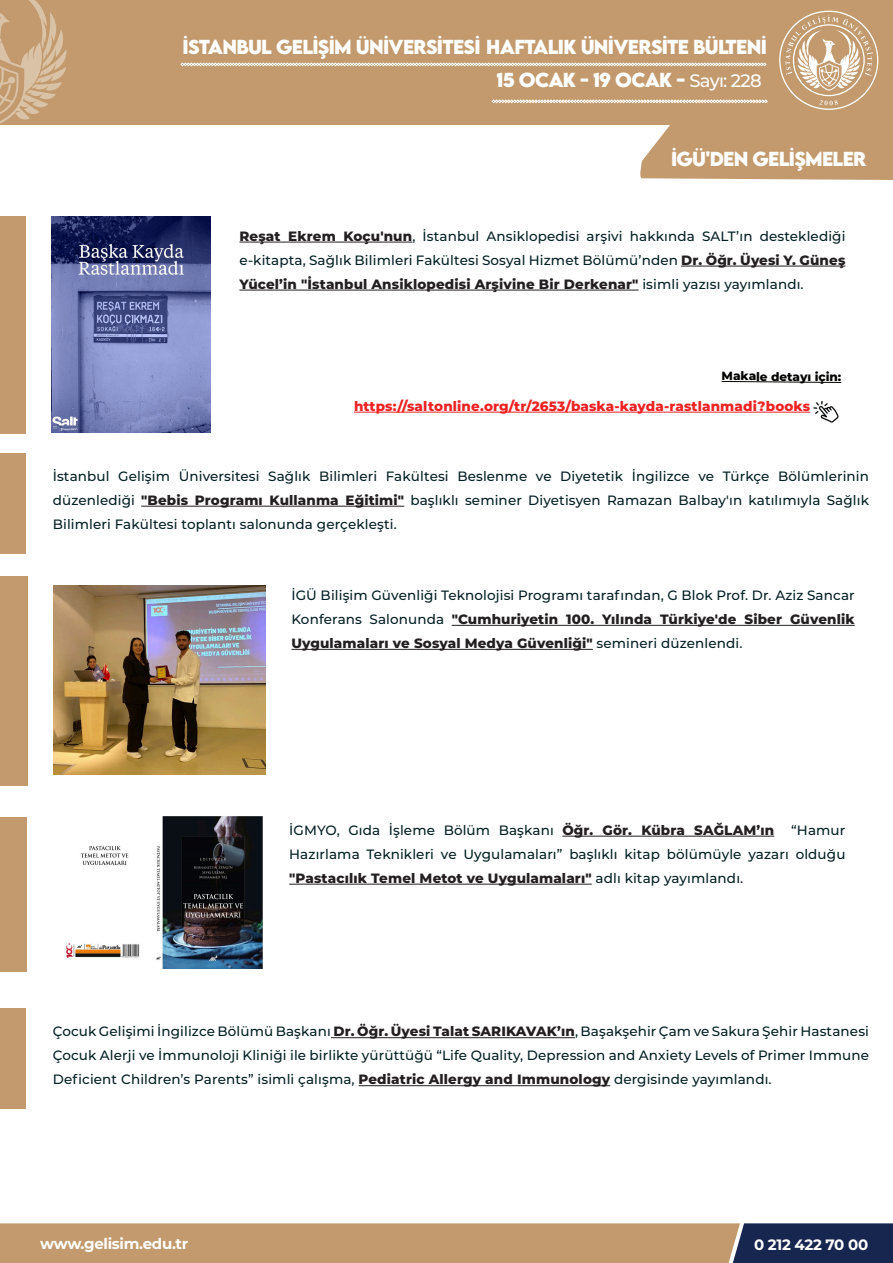
<style>
.page{position:relative;width:893px;height:1263px;background:#fff}
.page>*{position:absolute;margin:0;border:0;box-sizing:border-box;transform-origin:0 0}
.t1{font:700 18px "LEMONMILK";letter-spacing:-.04em;color:#fff}
.t2{font:700 15px "Montserrat";letter-spacing:-.02em;color:#fff}
.t3{font:500 13.5px/24px "Montserrat";letter-spacing:.01em;color:#041f22;text-align:justify}
.t4{font:800 13.5px "Montserrat";letter-spacing:.01em;color:#ee2123}
.t5{font:800 12px "Montserrat";letter-spacing:-.01em;color:#040503}
.s1{font-family:"Montserrat";font-weight:500}
.s2{font-weight:800;color:#231f20}
</style>
<div class="page">
<svg style="left:0;top:1223px;width:893px;height:40px;background:#a58769"></svg>
<div style="left:0;top:216px;width:25px;height:218px;background:#c29a6d"></div>
<div style="left:0;top:576px;width:27px;height:209px;background:#c29a6d"></div>
<div style="left:0;top:817px;width:27px;height:155px;background:#c29a6d"></div>
<div style="left:0;top:453px;width:25px;height:100px;background:#c29a6d"></div>
<div style="left:0;top:1008px;width:25px;height:101px;background:#c29a6d"></div>
<hr style="left:239px;top:242px;width:173px;height:1px;background:#231f20">
<hr style="left:681px;top:266px;width:164px;height:1px;background:#231f20">
<hr style="left:239px;top:290px;width:400px;height:1px;background:#231f20">
<hr style="left:452px;top:625px;width:403px;height:1px;background:#231f20">
<hr style="left:291px;top:649px;width:302px;height:1px;background:#231f20">
<hr style="left:562px;top:836px;width:212px;height:1px;background:#231f20">
<hr style="left:289px;top:884px;width:303px;height:1px;background:#231f20">
<hr style="left:141px;top:506px;width:263px;height:1px;background:#231f20">
<hr style="left:331px;top:1037px;width:244px;height:1px;background:#231f20">
<hr style="left:359px;top:1085px;width:251px;height:1px;background:#231f20">
<div style="left:0;top:0;width:893px;height:125px;background:#c29a6d"></div>
<svg style="left:0;top:0;width:67px;height:124px"></svg>
<svg style="left:779px;top:11px;width:99px;height:99px"></svg>
<div style="left:640px;top:125px;width:253px;height:55px;background:#c39a6d"></div>
<svg style="left:181px;top:63px;width:585px;height:3px;background:#ede2d5"></svg>
<svg style="left:492px;top:100px;width:276px;height:3px"></svg>
<hr style="left:354px;top:412px;width:456px;height:1px;background:#ee2123">
<svg style="left:721px;top:381px;width:121px;height:2px"></svg>
<img style="left:813px;top:402px;width:26px;height:20px">
<img style="left:51px;top:217px;width:159px;height:216px">
<img style="left:53px;top:585px;width:213px;height:189px">
<img style="left:66px;top:816px;width:196px;height:152px">
<p class="t1" style="left:183px;top:34px;width:586px">İSTANBUL GELİŞİM ÜNİVERSİTESİ HAFTALIK ÜNİVERSİTE BÜLTENİ</p>
<p class="t1" style="left:497px;top:67px;width:267px">15 OCAK - 19 OCAK - <span class="s1">Sayı: 228</span></p>
<p class="t1" style="left:671px;top:146px;width:52px">İGÜ'DEN</p>
<p class="t1" style="left:753px;top:146px;width:55px">GELİŞMELER</p>
<p class="t3" style="left:239px;top:223px;width:607px"><span class="s2">Reşat Ekrem Koçu'nun</span>, İstanbul Ansiklopedisi arşivi hakkında SALT’ın desteklediği e-kitapta, Sağlık Bilimleri Fakültesi Sosyal Hizmet Bölümü’nden <span class="s2">Dr. Öğr. Üyesi Y. Güneş Yücel’in "İstanbul Ansiklopedisi Arşivine Bir Derkenar"</span> isimli yazısı yayımlandı.</p>
<p class="t5" style="left:722px;top:368px;width:121px">Makale detayı için:</p>
<p class="t4" style="left:354px;top:396px;width:458px">https://saltonline.org/tr/2653/baska-kayda-rastlanmadi?books</p>
<p class="t3" style="left:53px;top:463px;width:818px">İstanbul Gelişim Üniversitesi Sağlık Bilimleri Fakültesi Beslenme ve Diyetetik İngilizce ve Türkçe Bölümlerinin düzenlediği <span class="s2">"Bebis Programı Kullanma Eğitimi"</span> başlıklı seminer Diyetisyen Ramazan Balbay'ın katılımıyla Sağlık Bilimleri Fakültesi toplantı salonunda gerçekleşti.</p>
<p class="t3" style="left:291px;top:583px;width:565px">İGÜ Bilişim Güvenliği Teknolojisi Programı tarafından, G Blok Prof. Dr. Aziz Sancar Konferans Salonunda <span class="s2">"Cumhuriyetin 100. Yılında Türkiye'de Siber Güvenlik Uygulamaları ve Sosyal Medya Güvenliği"</span> semineri düzenlendi.</p>
<p class="t3" style="left:289px;top:817px;width:486px">İGMYO, Gıda İşleme Bölüm Başkanı <span class="s2">Öğr. Gör. Kübra SAĞLAM’ın</span></p>
<p class="t3" style="left:289px;top:817px;width:558px;text-indent:502px">“Hamur Hazırlama Teknikleri ve Uygulamaları” başlıklı kitap bölümüyle yazarı olduğu <span class="s2">"Pastacılık Temel Metot ve Uygulamaları"</span> adlı kitap yayımlandı.</p>
<p class="t3" style="left:53px;top:1019px;width:818px">Çocuk Gelişimi İngilizce Bölümü Başkanı <span class="s2">Dr. Öğr. Üyesi Talat SARIKAVAK’ın</span>, Başakşehir Çam ve Sakura Şehir Hastanesi Çocuk Alerji ve İmmunoloji Kliniği ile birlikte yürüttüğü “Life Quality, Depression and Anxiety Levels of Primer Immune Deficient Children’s Parents” isimli çalışma, <span class="s2">Pediatric Allergy and Immunology</span> dergisinde yayımlandı.</p>
<p class="t2" style="left:40px;top:1233px;width:150px">www.gelisim.edu.tr</p>
<p class="t2" style="left:754px;top:1234px;width:116px">0 212 422 70 00</p>
</div>
